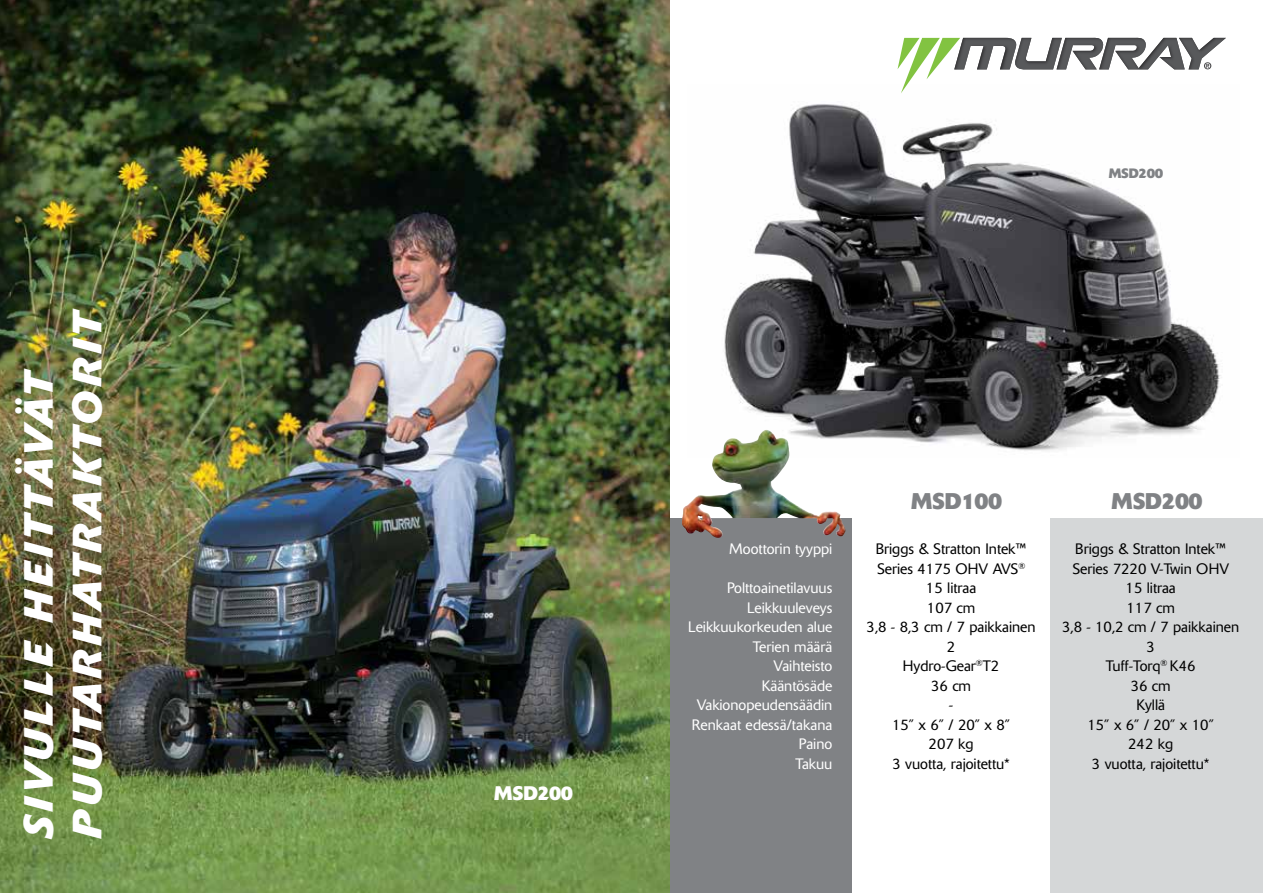
<style>
.page{position:relative;width:1263px;height:893px;background:#fff}
.page>*{position:absolute;margin:0;border:0;box-sizing:border-box;transform-origin:0 0}
.t1{font:italic 700 40.5px/48.6px "Delta BQ";color:#fff}
.t2{font:700 22.5px "Delta BQ";letter-spacing:-.025em;color:#808285}
.t3{font:700 19.5px "Delta BQ";letter-spacing:-.025em;color:#fff}
.t4{font:300 15px/19.5px "Delta BQ";color:#000;text-align:center}
.t5{font:300 15px/19.5px "Delta BQ";color:#fff;text-align:right}
.t6{font:700 13.5px "Delta BQ";letter-spacing:-.025em;color:#808285}
</style>
<div class="page">
<div style="left:653px;top:518px;width:198px;height:375px;background:#808285"></div>
<img style="left:724px;top:104px;width:497px;height:347px">
<img style="left:0;top:0;width:670px;height:893px">
<svg style="left:897px;top:38px;width:329px;height:55px"></svg>
<div style="left:1051px;top:518px;width:212px;height:375px;background:#d5d7d8"></div>
<img style="left:682px;top:435px;width:164px;height:103px">
<h1 class="t1" style="left:14px;top:839px;width:532px;rotate:-90deg">SIVULLE HEITTÄVÄT<br>PUUTARHATRAKTORIT</h1>
<p class="t6" style="left:1109px;top:165px;width:56px">MSD200</p>
<h3 class="t3" style="left:494px;top:780px;width:80px">MSD200</h3>
<p class="t5" style="left:729px;top:539px;width:105px">Moottorin tyyppi</p>
<p class="t5" style="left:688px;top:578px;width:146px">Polttoainetilavuus<br>Leikkuuleveys<br>Leikkuukorkeuden alue<br>Terien määrä<br>Vaihteisto<br>Kääntösäde<br>Vakionopeudensäädin<br>Renkaat edessä/takana<br>Paino<br>Takuu</p>
<h2 class="t2" style="left:911px;top:487px;width:92px">MSD100</h2>
<h2 class="t2" style="left:1112px;top:487px;width:92px">MSD200</h2>
<p class="t4" style="left:866px;top:539px;width:171px">Briggs &amp; Stratton Intek™<br>Series 4175 OHV AVS<sup>®<br></sup>15 litraa<br>107 cm<br>3,8 - 8,3 cm / 7 paikkainen<br>2<br>Hydro-Gear<sup>®</sup>T2<br>36 cm<br>-<br>15” x 6” / 20” x 8”<br>207 kg<br>3 vuotta, rajoitettu*</p>
<p class="t4" style="left:1062px;top:539px;width:179px">Briggs &amp; Stratton Intek™<br>Series 7220 V-Twin OHV<br>15 litraa<br>117 cm<br>3,8 - 10,2 cm / 7 paikkainen<br>3<br>Tuff-Torq<sup>®</sup> K46<br>36 cm<br>Kyllä<br>15” x 6” / 20” x 10”<br>242 kg<br>3 vuotta, rajoitettu*</p>
</div>
